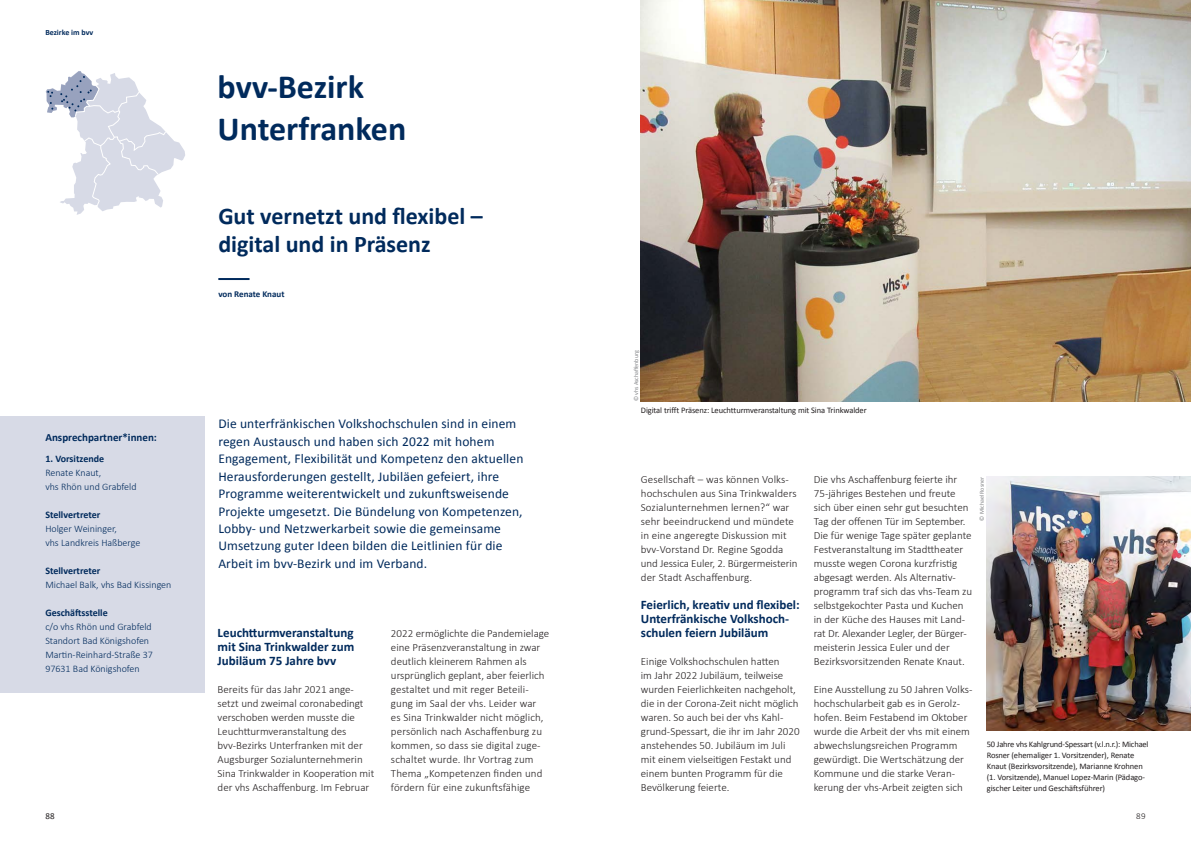
<style>
.page{position:relative;width:1191px;height:842px;background:#fff}
.page>*{position:absolute;margin:0;border:0;box-sizing:border-box;transform-origin:0 0}
.t1{font:700 34px/42px "Calibri";color:#002a5c}
.t2{font:700 24px/28px "Calibri";color:#002a5c}
.t3{font:13.5px/17.5px "Calibri";letter-spacing:.01em;color:#002a5c}
.t4{font:700 13px/14px "Calibri";color:#002a5c;text-align:justify}
.t5{font:300 11px/14px "Calibri";color:#231f20}
.t6{font:700 11px "Calibri";color:#002a5c}
.t7{font:300 10px/14px "Calibri";color:#002a5c}
.t8{font:700 10px "Calibri";color:#002a5c}
.t9{font:700 9px "Calibri";color:#002a5c}
.t10{font:9px "Calibri";color:#231f20}
.t11{font:300 9px "Calibri";color:#231f20}
.t12{font:8.5px/11px "Calibri";letter-spacing:-.01em;color:#231f20}
.t13{font:700 8px "Calibri";color:#002a5c}
.t14{font:6px "Calibri";color:#808285}
</style>
<div class="page">
<svg style="left:46px;top:71px;width:139px;height:144px"></svg>
<div style="left:0;top:417px;width:204px;height:276px;background:#d7dae6"></div>
<hr style="left:218px;top:278px;width:31px;height:2px;background:#002a5c">
<img style="left:641px;top:0;width:550px;height:401px">
<img style="left:986px;top:476px;width:205px;height:254px">
<p class="t13" style="left:45px;top:27px;width:50px">Bezirke im bvv</p>
<h1 class="t1" style="left:218px;top:66px;width:190px">bvv-Bezirk<br>Unterfranken</h1>
<h2 class="t2" style="left:218px;top:202px;width:266px">Gut vernetzt und flexibel – digital und in Präsenz</h2>
<p class="t9" style="left:218px;top:288px;width:68px">von Renate Knaut</p>
<p class="t6" style="left:45px;top:430px;width:113px">Ansprechpartner*innen:</p>
<p class="t8" style="left:45px;top:452px;width:60px">1. Vorsitzende</p>
<p class="t7" style="left:45px;top:465px;width:93px">Renate Knaut,<br>vhs Rhön und Grabfeld</p>
<p class="t8" style="left:45px;top:508px;width:57px">Stellvertreter</p>
<p class="t7" style="left:45px;top:521px;width:97px">Holger Weininger,<br>vhs Landkreis Haßberge</p>
<p class="t8" style="left:45px;top:564px;width:57px">Stellvertreter</p>
<p class="t7" style="left:45px;top:577px;width:127px">Michael Balk, vhs Bad Kissingen</p>
<p class="t8" style="left:45px;top:606px;width:64px">Geschäftsstelle</p>
<p class="t7" style="left:45px;top:619px;width:109px">c/o vhs Rhön und Grabfeld<br>Standort Bad Königshofen<br>Martin-Reinhard-Straße 37<br>97631 Bad Königshofen</p>
<p class="t3" style="left:218px;top:415px;width:306px">Die unterfränkischen Volkshochschulen sind in einem regen Austausch und haben sich 2022 mit hohem Engagement, Flexibilität und Kompetenz den aktuellen Herausforderungen gestellt, Jubiläen gefeiert, ihre Programme weiterentwickelt und zukunftsweisende Projekte umgesetzt. Die Bündelung von Kompetenzen, Lobby- und Netzwerkarbeit sowie die gemeinsame Umsetzung guter Ideen bilden die Leitlinien für die Arbeit im bvv-Bezirk und im Verband.</p>
<p class="t4" style="left:218px;top:626px;width:138px">Leuchtturmveranstaltung mit Sina Trinkwalder zum Jubiläum 75 Jahre bvv</p>
<p class="t5" style="left:218px;top:682px;width:158px">Bereits für das Jahr 2021 ange&shy;setzt und zweimal coronabedingt verschoben werden musste die<br>Leuchtturmveranstaltung des bvv-Bezirks Unterfranken mit der<br>Augsburger Sozialunternehmerin<br>Sina Trinkwalder in Kooperation mit der vhs Aschaffenburg. Im Februar</p>
<p class="t5" style="left:391px;top:626px;width:160px">2022 ermöglichte die Pandemielage eine Präsenzveranstaltung in zwar deutlich kleinerem Rahmen als ursprünglich geplant, aber feierlich gestaltet und mit reger Beteili&shy;gung im Saal der vhs. Leider war<br>es Sina Trinkwalder nicht möglich, persönlich nach Aschaffenburg zu kommen, so dass sie digital zuge&shy;schaltet wurde. Ihr Vortrag zum Thema „Kompetenzen finden und fördern für eine zukunftsfähige</p>
<p class="t14" style="left:632px;top:401px;width:53px;rotate:-90deg">© vhs Aschaffenburg</p>
<p class="t12" style="left:641px;top:405px;width:227px">Digital trifft Präsenz: Leuchtturmveranstaltung mit Sina Trinkwalder</p>
<p class="t5" style="left:641px;top:472px;width:158px">Gesellschaft – was können Volks&shy;hochschulen aus Sina Trinkwalders<br>Sozialunternehmen lernen?“ war sehr beeindruckend und mündete in eine angeregte Diskussion mit bvv-Vorstand Dr. Regine Sgodda und Jessica Euler, 2. Bürgermeisterin der Stadt Aschaffenburg.</p>
<p class="t4" style="left:641px;top:598px;width:160px;text-align:left">Feierlich, kreativ und flexibel:<br>Unterfränkische Volkshoch&shy;schulen feiern Jubiläum</p>
<p class="t5" style="left:641px;top:654px;width:160px">Einige Volkshochschulen hatten<br>im Jahr 2022 Jubiläum, teilweise wurden Feierlichkeiten nachgeholt, die in der Corona-Zeit nicht möglich waren. So auch bei der vhs Kahl&shy;grund-Spessart, die ihr im Jahr 2020 anstehendes 50. Jubiläum im Juli mit einem vielseitigen Festakt und einem bunten Programm für die<br>Bevölkerung feierte.</p>
<p class="t5" style="left:814px;top:472px;width:160px">Die vhs Aschaffenburg feierte ihr 75-jähriges Bestehen und freute sich über einen sehr gut besuchten Tag der offenen Tür im September.<br>Die für wenige Tage später geplante Festveranstaltung im Stadttheater musste wegen Corona kurzfristig abgesagt werden. Als Alternativ&shy;programm traf sich das vhs-Team zu selbstgekochter Pasta und Kuchen in der Küche des Hauses mit Land&shy;rat Dr. Alexander Legler, der Bürger&shy;meisterin Jessica Euler und der Bezirksvorsitzenden Renate Knaut.</p>
<p class="t5" style="left:814px;top:682px;width:160px">Eine Ausstellung zu 50 Jahren Volks&shy;hochschularbeit gab es in Gerolz&shy;hofen. Beim Festabend im Oktober wurde die Arbeit der vhs mit einem abwechslungsreichen Programm gewürdigt. Die Wertschätzung der Kommune und die starke Veran&shy;kerung der vhs-Arbeit zeigten sich</p>
<p class="t14" style="left:978px;top:521px;width:46px;rotate:-90deg">© Michael Rosner</p>
<p class="t12" style="left:986px;top:739px;width:163px">50 Jahre vhs Kahlgrund-Spessart (v.l.n.r.): Michael Rosner (ehemaliger 1. Vorsitzender), Renate Knaut (Bezirksvorsitzende), Marianne Krohnen (1. Vorsitzende), Manuel Lopez-Marin (Pädago&shy;gischer Leiter und Geschäftsführer)</p>
<p class="t10" style="left:45px;top:810px;width:11px">88</p>
<p class="t11" style="left:1136px;top:810px;width:11px">89</p>
</div>
